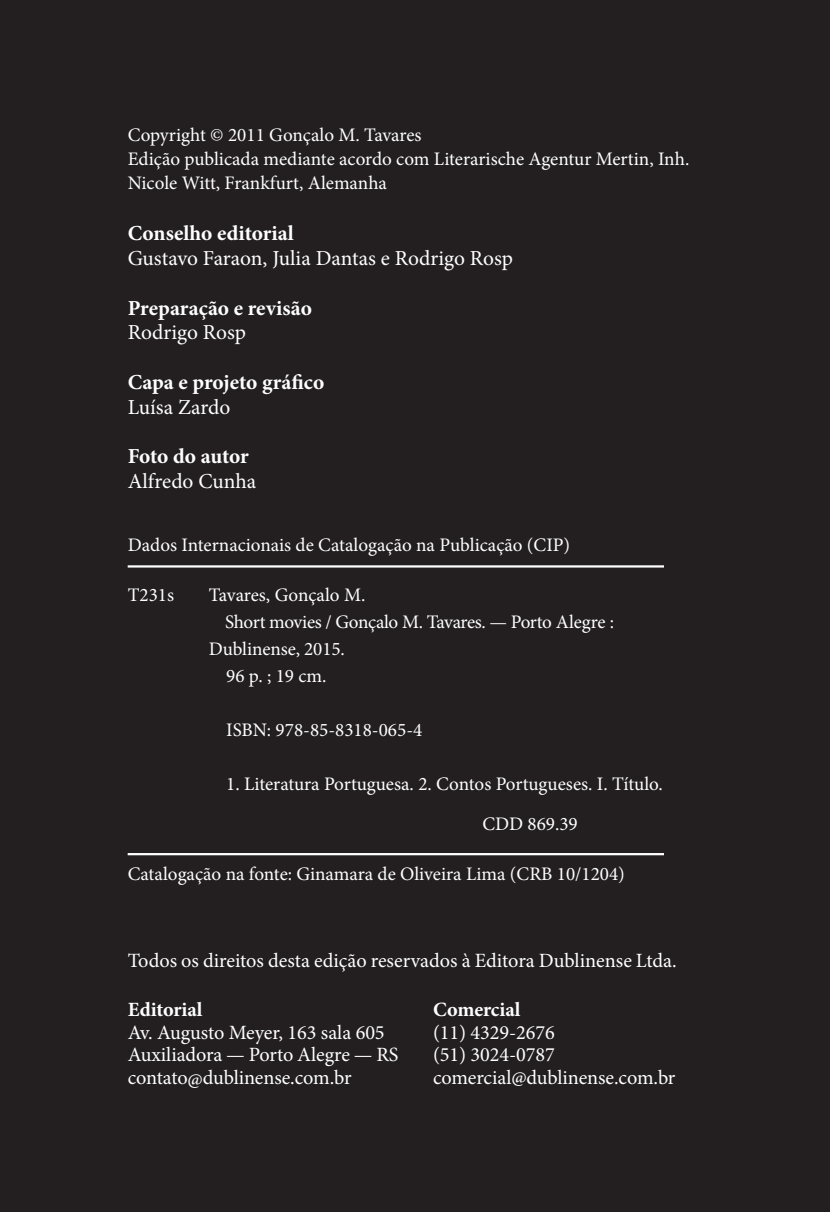
<style>
.page{position:relative;width:830px;height:1212px;background:#fff}
.page>*{position:absolute;margin:0;border:0;box-sizing:border-box;transform-origin:0 0}
.t1{font:21.38px "Minion Pro";color:#fff}
.t2{font:700 21.38px "Minion Pro";color:#fff}
.t3{font:20.25px/22.5px "Minion Pro";letter-spacing:-.005em;color:#fff}
.t4{font:700 20.25px "Minion Pro";letter-spacing:-.005em;color:#fff}
.t5{font:19.12px/23.6px "Minion Pro";color:#fff}
.t6{font:19.12px "Minion Pro";letter-spacing:-.02em;color:#fff}
</style>
<div class="page">
<div style="left:0;top:0;width:829px;height:1212px;background:#231f20"></div>
<hr style="left:128px;top:565px;width:535px;height:2px;background:#fff">
<hr style="left:128px;top:853px;width:535px;height:2px;background:#fff">
<p class="t5" style="left:128px;top:124px;width:563px">Copyright © 2011 Gonçalo M. Tavares<br>Edição publicada mediante acordo com Literarische Agentur Mertin, Inh.<br>Nicole Witt, Frankfurt, Alemanha</p>
<p class="t2" style="left:128px;top:218px;width:167px">Conselho editorial</p>
<p class="t1" style="left:128px;top:244px;width:386px">Gustavo Faraon, Julia Dantas e Rodrigo Rosp</p>
<p class="t2" style="left:128px;top:293px;width:186px">Preparação e revisão</p>
<p class="t1" style="left:128px;top:318px;width:120px">Rodrigo Rosp</p>
<p class="t2" style="left:128px;top:367px;width:198px">Capa e projeto gráfico</p>
<p class="t1" style="left:128px;top:392px;width:104px">Luísa Zardo</p>
<p class="t2" style="left:128px;top:441px;width:123px">Foto do autor</p>
<p class="t1" style="left:128px;top:467px;width:130px">Alfredo Cunha</p>
<p class="t5" style="left:128px;top:533px;width:444px">Dados Internacionais de Catalogação na Publicação (CIP)</p>
<p class="t5" style="left:128px;top:583px;width:48px">T231s</p>
<p class="t5" style="left:209px;top:583px;width:158px">Tavares, Gonçalo M.</p>
<p class="t6" style="left:225px;top:609px;width:390px">Short movies / Gonçalo M. Tavares. — Porto Alegre :</p>
<p class="t5" style="left:209px;top:637px;width:138px">Dublinense, 2015.</p>
<p class="t5" style="left:226px;top:664px;width:102px">96 p. ; 19 cm.</p>
<p class="t5" style="left:226px;top:718px;width:198px">ISBN: 978-85-8318-065-4</p>
<p class="t5" style="left:482px;top:763px;width:182px;line-height:40.5px;text-indent:-256px">1. Literatura Portuguesa. 2. Contos Portugueses. I. Título.<br>CDD 869.39</p>
<p class="t5" style="left:128px;top:862px;width:498px">Catalogação na fonte: Ginamara de Oliveira Lima (CRB 10/1204)</p>
<p class="t3" style="left:128px;top:950px;width:550px">Todos os direitos desta edição reservados à Editora Dublinense Ltda.</p>
<p class="t4" style="left:128px;top:995px;width:76px">Editorial</p>
<p class="t3" style="left:128px;top:1021px;width:272px">Av. Augusto Meyer, 163 sala 605<br>Auxiliadora — Porto Alegre — RS contato@dublinense.com.br</p>
<p class="t4" style="left:433px;top:995px;width:89px">Comercial</p>
<p class="t3" style="left:433px;top:1021px;width:244px">(11) 4329-2676<br>(51) 3024-0787 comercial@dublinense.com.br</p>
</div>
